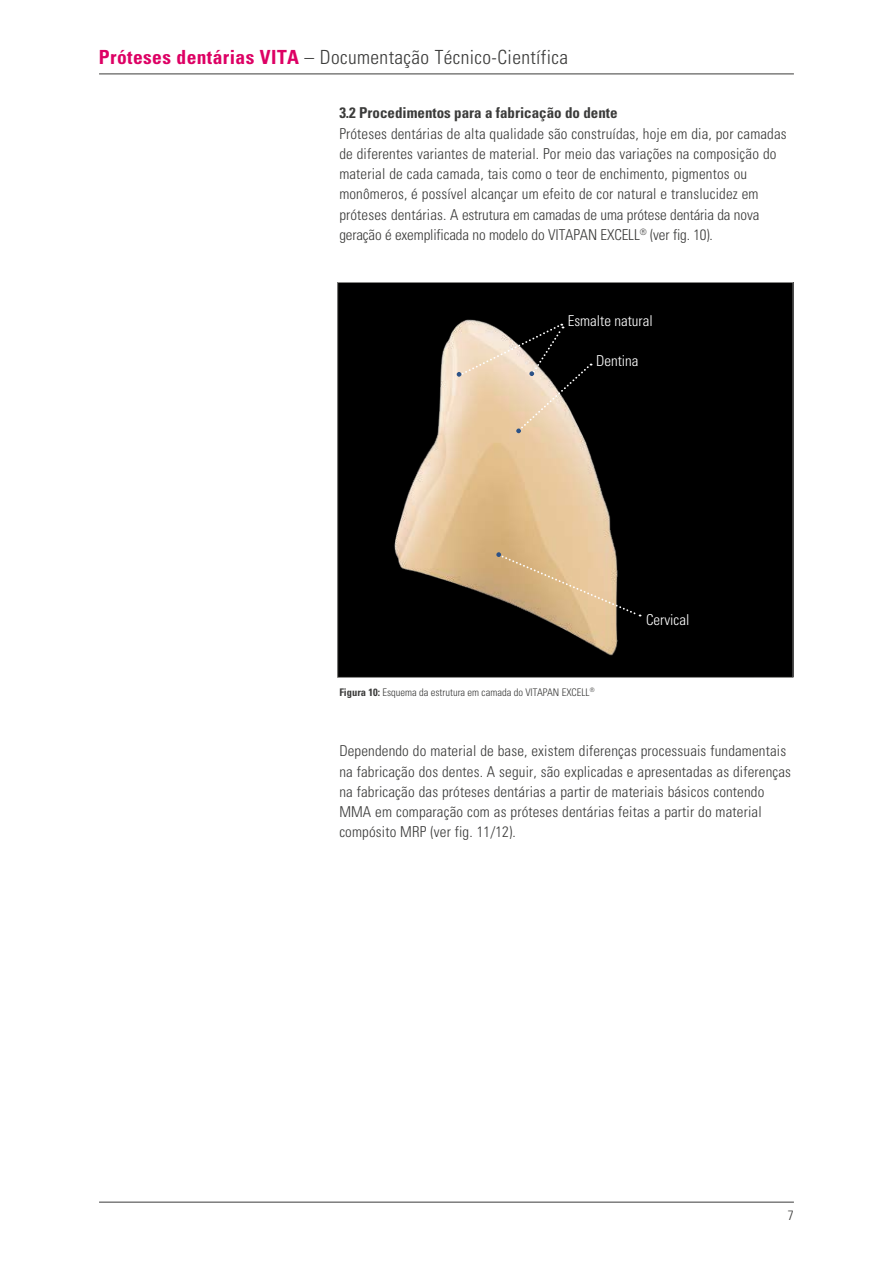
<style>
.page{position:relative;width:893px;height:1263px;background:#fff}
.page>*{position:absolute;margin:0;border:0;box-sizing:border-box;transform-origin:0 0}
.t1{font:300 condensed 19.5px "Univers LT Std";letter-spacing:.02em;color:#3b3b3a}
.t2{font:300 condensed 15px/20.2px "Univers LT Std";letter-spacing:.01em;color:#3b3b3a}
.t3{font:700 condensed 15px "Univers LT Std";color:#3b3b3a}
.t4{font:300 condensed 15px "Univers LT Std";color:#fff}
.t5{font:300 condensed 13.5px "Univers LT Std";color:#3b3b3a}
.t6{font:300 condensed 10.5px "Univers LT Std";color:#3b3b3a}
.s1{font-weight:700;color:#dd0064}
.s2{font-weight:700}
</style>
<div class="page">
<hr style="left:99px;top:74px;width:695px;height:1px;background:#3b3b3a">
<hr style="left:99px;top:1202px;width:695px;height:1px;background:#3b3b3a">
<div style="left:339px;top:284px;width:452px;height:392px;background:#000"></div>
<img style="left:338px;top:288px;width:415px;height:389px">
<svg style="left:496px;top:552px;width:145px;height:65px;background:#ac926f"></svg>
<svg style="left:457px;top:323px;width:135px;height:110px;background:#9c8d7b"></svg>
<h1 class="t1" style="left:99px;top:45px;width:471px"><span class="s1">Próteses dentárias VITA</span> – Documentação Técnico-Científica</h1>
<p class="t3" style="left:339px;top:104px;width:280px">3.2 Procedimentos para a fabricação do dente</p>
<p class="t2" style="left:339px;top:123px;width:449px">Próteses dentárias de alta qualidade são construídas, hoje em dia, por camadas de diferentes variantes de material. Por meio das variações na composição do material de cada camada, tais como o teor de enchimento, pigmentos ou monômeros, é possível alcançar um efeito de cor natural e translucidez em próteses dentárias. A estrutura em camadas de uma prótese dentária da nova geração é exemplificada no modelo do VITAPAN EXCELL<sup>®</sup> (ver fig. 10).</p>
<p class="t4" style="left:568px;top:312px;width:86px">Esmalte natural</p>
<p class="t4" style="left:596px;top:351px;width:44px">Dentina</p>
<p class="t6" style="left:339px;top:685px;width:257px"><span class="s2">Figura 10:</span> Esquema da estrutura em camada do VITAPAN EXCELL<sup>®</sup></p>
<p class="t4" style="left:646px;top:611px;width:45px">Cervical</p>
<p class="t2" style="left:339px;top:741px;width:453px">Dependendo do material de base, existem diferenças processuais fundamentais na fabricação dos dentes. A seguir, são explicadas e apresentadas as diferenças na fabricação das próteses dentárias a partir de materiais básicos contendo MMA em comparação com as próteses dentárias feitas a partir do material compósito MRP (ver fig. 11/12).</p>
<p class="t5" style="left:788px;top:1206px;width:7px">7</p>
</div>
